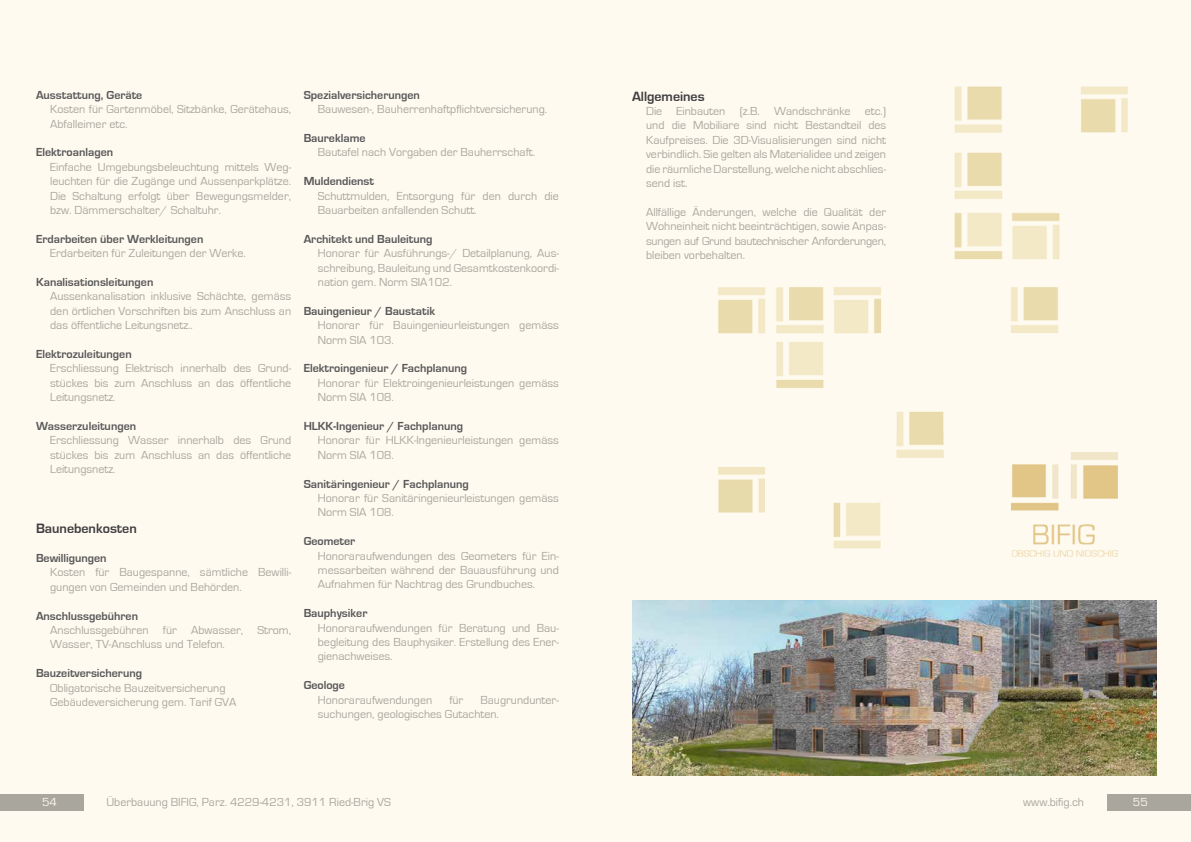
<style>
.page{position:relative;width:1191px;height:842px;background:#fffaef}
.page>*{position:absolute;margin:0;border:0;box-sizing:border-box;transform-origin:0 0}
.t1{font:700 14px "Eurostile";color:#3e3d40}
.t2{font:12px/14.4px "Eurostile";color:#a9a69e}
.t3{font:700 12px "Eurostile";color:#58585a}
.t4{font:12px "Eurostile";color:#fffaef}
</style>
<div class="page">
<div style="left:0;top:794px;width:84px;height:17px;background:#a9a69e"></div>
<div style="left:1107px;top:794px;width:84px;height:17px;background:#a9a69e"></div>
<img style="left:718px;top:287px;width:400px;height:270px">
<img style="left:1011px;top:452px;width:106px;height:105px">
<img style="left:633px;top:600px;width:523px;height:175px">
<img style="left:954px;top:86px;width:174px;height:174px">
<p class="t3" style="left:36px;top:89px;width:108px">Ausstattung, Geräte</p>
<p class="t2" style="left:50px;top:102px;width:242px">Kosten für Gartenmöbel, Sitzbänke, Gerätehaus,<br>Abfalleimer etc.</p>
<p class="t3" style="left:36px;top:147px;width:79px">Elektroanlagen</p>
<p class="t2" style="left:50px;top:160px;width:242px;text-align:justify">Einfache Umgebungsbeleuchtung mittels Weg&shy;leuchten für die Zugänge und Aussenparkplätze.<br>Die Schaltung erfolgt über Bewegungsmelder, bzw. Dämmerschalter/ Schaltuhr.</p>
<p class="t3" style="left:36px;top:233px;width:169px">Erdarbeiten über Werkleitungen</p>
<p class="t2" style="left:50px;top:246px;width:197px">Erdarbeiten für Zuleitungen der Werke.</p>
<p class="t3" style="left:36px;top:276px;width:119px">Kanalisationsleitungen</p>
<p class="t2" style="left:50px;top:290px;width:242px;text-align:justify">Aussenkanalisation inklusive Schächte, gemäss den örtlichen Vorschriften bis zum Anschluss an das öffentliche Leitungsnetz..</p>
<p class="t3" style="left:36px;top:348px;width:97px">Elektrozuleitungen</p>
<p class="t2" style="left:50px;top:362px;width:242px;text-align:justify">Erschliessung Elektrisch innerhalb des Grund&shy;stückes bis zum Anschluss an das öffentliche Leitungsnetz.</p>
<p class="t3" style="left:36px;top:420px;width:102px">Wasserzuleitungen</p>
<p class="t2" style="left:50px;top:434px;width:242px;text-align:justify">Erschliessung Wasser innerhalb des Grund stückes bis zum Anschluss an das öffentliche Leitungsnetz.</p>
<p class="t1" style="left:36px;top:522px;width:102px">Baunebenkosten</p>
<p class="t3" style="left:36px;top:552px;width:72px">Bewilligungen</p>
<p class="t2" style="left:50px;top:566px;width:242px">Kosten für Baugespanne, sämtliche Bewilli&shy;gungen von Gemeinden und Behörden.</p>
<p class="t3" style="left:36px;top:610px;width:103px">Anschlussgebühren</p>
<p class="t2" style="left:50px;top:623px;width:242px">Anschlussgebühren für Abwasser, Strom,<br>Wasser, TV-Anschluss und Telefon.</p>
<p class="t3" style="left:36px;top:668px;width:108px">Bauzeitversicherung</p>
<p class="t2" style="left:50px;top:681px;width:188px">Obligatorische Bauzeitversicherung<br>Gebäudeversicherung gem. Tarif GVA</p>
<p class="t3" style="left:304px;top:89px;width:118px">Spezialversicherungen</p>
<p class="t2" style="left:318px;top:102px;width:231px">Bauwesen-, Bauherrenhaftpflichtversicherung.</p>
<p class="t3" style="left:304px;top:132px;width:63px">Baureklame</p>
<p class="t2" style="left:318px;top:146px;width:219px">Bautafel nach Vorgaben der Bauherrschaft.</p>
<p class="t3" style="left:304px;top:176px;width:72px">Muldendienst</p>
<p class="t2" style="left:318px;top:189px;width:242px">Schuttmulden, Entsorgung für den durch die<br>Bauarbeiten anfallenden Schutt.</p>
<p class="t3" style="left:304px;top:233px;width:130px">Architekt und Bauleitung</p>
<p class="t2" style="left:318px;top:246px;width:242px;text-align:justify">Honorar für Ausführungs-/ Detailplanung, Aus&shy;schreibung, Bauleitung und Gesamtkostenkoordi&shy;nation gem. Norm SIA102.</p>
<p class="t3" style="left:304px;top:305px;width:133px">Bauingenieur / Baustatik</p>
<p class="t2" style="left:318px;top:318px;width:242px">Honorar für Bauingenieurleistungen gemäss<br>Norm SIA 103.</p>
<p class="t3" style="left:304px;top:363px;width:165px">Elektroingenieur / Fachplanung</p>
<p class="t2" style="left:318px;top:376px;width:242px">Honorar für Elektroingenieurleistungen gemäss<br>Norm SIA 108.</p>
<p class="t3" style="left:304px;top:420px;width:161px">HLKK-Ingenieur / Fachplanung</p>
<p class="t2" style="left:318px;top:434px;width:242px">Honorar für HLKK-Ingenieurleistungen gemäss<br>Norm SIA 108.</p>
<p class="t3" style="left:304px;top:478px;width:167px">Sanitäringenieur / Fachplanung</p>
<p class="t2" style="left:318px;top:491px;width:242px">Honorar für Sanitäringenieurleistungen gemäss<br>Norm SIA 108.</p>
<p class="t3" style="left:304px;top:536px;width:53px">Geometer</p>
<p class="t2" style="left:318px;top:549px;width:242px;text-align:justify">Honoraraufwendungen des Geometers für Ein&shy;messarbeiten während der Bauausführung und Aufnahmen für Nachtrag des Grundbuches.</p>
<p class="t3" style="left:304px;top:608px;width:65px">Bauphysiker</p>
<p class="t2" style="left:318px;top:621px;width:242px;text-align:justify">Honoraraufwendungen für Beratung und Bau&shy;begleitung des Bauphysiker. Erstellung des Ener&shy;gienachweises.</p>
<p class="t3" style="left:304px;top:680px;width:43px">Geologe</p>
<p class="t2" style="left:318px;top:693px;width:116px">Honoraraufwendungen</p>
<p class="t2" style="left:449px;top:693px;width:16px">für</p>
<p class="t2" style="left:318px;top:693px;width:242px;text-indent:163px">Baugrundunter&shy;suchungen, geologisches Gutachten.</p>
<p class="t1" style="left:632px;top:89px;width:74px">Allgemeines</p>
<p class="t2" style="left:646px;top:104px;width:241px;text-align:justify">Die Einbauten (z.B. Wandschränke etc.) und die Mobiliare sind nicht Bestandteil des Kaufpreises. Die 3D-Visualisierungen sind nicht verbindlich. Sie gelten als Materialidee und zeigen die räumliche Darstellung, welche nicht abschlies&shy;send ist.</p>
<p class="t2" style="left:646px;top:205px;width:241px;text-align:justify">Allfällige Änderungen, welche die Qualität der Wohneinheit nicht beeinträchtigen, sowie Anpas&shy;sungen auf Grund bautechnischer Anforderungen, bleiben vorbehalten.</p>
<p class="t2" style="left:106px;top:795px;width:286px">Überbauung BIFIG, Parz. 4229-4231, 3911 Ried-Brig VS</p>
<p class="t2" style="left:1023px;top:795px;width:62px">www.bifig.ch</p>
<p class="t4" style="left:42px;top:797px;width:16px">54</p>
<p class="t4" style="left:1133px;top:797px;width:16px">55</p>
</div>
